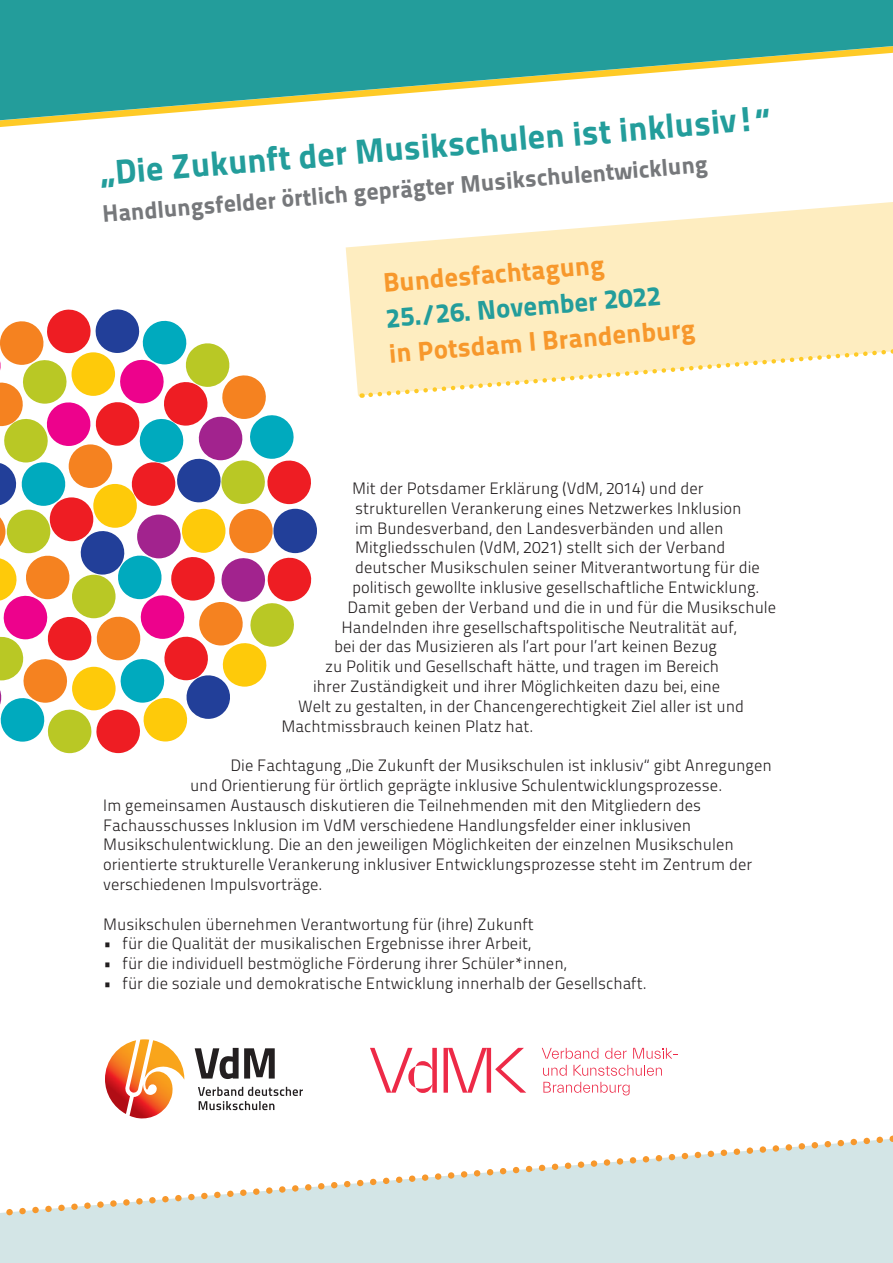
<style>
.page{position:relative;width:893px;height:1263px;background:#fff}
.page>*{position:absolute;margin:0;border:0;box-sizing:border-box;transform-origin:0 0}
.t1{font:34.5px "Titillium Maps 26 L 999 wt";color:#239d9b}
.t2{font:27px "Titillium Maps 26 L 999 wt";color:#f7982c}
.t3{font:27px "Titillium Maps 26 L 999 wt";color:#239d9b}
.t4{font:24px "Titillium Maps 26 L 999 wt";color:#76787b}
.t5{font:16.5px "Titillium Maps 26 L 250 wt";color:#231f20}
</style>
<div class="page">
<svg style="left:346px;top:202px;width:547px;height:194px;fill:#feedc0"></svg>
<svg style="left:0;top:120px;width:84px;height:7px"></svg>
<svg style="left:0;top:0;width:893px;height:120px;fill:#239d9b"></svg>
<svg style="left:362px;top:335px;width:531px;height:63px"></svg>
<svg style="left:67px;top:272px;width:289px;height:482px"></svg>
<div style="left:273px;top:509px;width:44px;height:44px;background:#223f99;border-radius:22px"></div>
<svg style="left:0;top:308px;width:313px;height:445px"></svg>
<div style="left:0;top:1231px;width:893px;height:32px;background:#d3e5e6"></div>
<svg style="left:0;top:1135px;width:893px;height:96px"></svg>
<img style="left:105px;top:1039px;width:79px;height:80px">
<svg style="left:198px;top:1087px;width:105px;height:23px"></svg>
<svg style="left:195px;top:1048px;width:80px;height:31px"></svg>
<svg style="left:370px;top:1048px;width:67px;height:45px"></svg>
<svg style="left:444px;top:1048px;width:82px;height:45px"></svg>
<svg style="left:543px;top:1082px;width:87px;height:13px"></svg>
<svg style="left:543px;top:1065px;width:24px;height:11px"></svg>
<svg style="left:573px;top:1065px;width:89px;height:11px"></svg>
<svg style="left:542px;top:1048px;width:56px;height:11px"></svg>
<svg style="left:605px;top:1048px;width:22px;height:11px"></svg>
<svg style="left:633px;top:1048px;width:45px;height:11px"></svg>
<h1 class="t1" style="left:97px;top:148px;width:676px;rotate:-5deg">„Die Zukunft der Musikschulen ist inklusiv!“</h1>
<h3 class="t4" style="left:101px;top:196px;width:609px;rotate:-5deg">Handlungsfelder örtlich geprägter Musikschulentwicklung</h3>
<h2 class="t2" style="left:381px;top:262px;width:223px;rotate:-5deg">Bundesfachtagung</h2>
<h2 class="t3" style="left:384px;top:297px;width:277px;rotate:-5deg">25./26. November 2022</h2>
<h2 class="t2" style="left:387px;top:333px;width:309px;rotate:-5deg">in Potsdam I Brandenburg</h2>
<p class="t5" style="left:352px;top:476px;width:353px">Mit der Potsdamer Erklärung (VdM, 2014) und der</p>
<p class="t5" style="left:355px;top:496px;width:388px">strukturellen Verankerung eines Netzwerkes Inklusion</p>
<p class="t5" style="left:355px;top:516px;width:370px">im Bundesverband, den Landesverbänden und allen</p>
<p class="t5" style="left:355px;top:535px;width:372px">Mitgliedsschulen (VdM, 2021) stellt sich der Verband</p>
<p class="t5" style="left:355px;top:555px;width:406px">deutscher Musikschulen seiner Mitverantwortung für die</p>
<p class="t5" style="left:352px;top:575px;width:409px">politisch gewollte inklusive gesellschaftliche Entwicklung.</p>
<p class="t5" style="left:348px;top:595px;width:430px">Damit geben der Verband und die in und für die Musikschule</p>
<p class="t5" style="left:342px;top:615px;width:397px">Handelnden ihre gesellschaftspolitische Neutralität auf,</p>
<p class="t5" style="left:334px;top:634px;width:384px">bei der das Musizieren als l‘art pour l’art keinen Bezug</p>
<p class="t5" style="left:325px;top:654px;width:396px">zu Politik und Gesellschaft hätte, und tragen im Bereich</p>
<p class="t5" style="left:313px;top:674px;width:409px">ihrer Zuständigkeit und ihrer Möglichkeiten dazu bei, eine</p>
<p class="t5" style="left:298px;top:694px;width:447px">Welt zu gestalten, in der Chancengerechtigkeit Ziel aller ist und</p>
<p class="t5" style="left:282px;top:714px;width:253px">Machtmissbrauch keinen Platz hat.</p>
<p class="t5" style="left:231px;top:753px;width:543px">Die Fachtagung „Die Zukunft der Musikschulen ist inklusiv“ gibt Anregungen</p>
<p class="t5" style="left:190px;top:773px;width:534px">und Orientierung für örtlich geprägte inklusive Schulentwicklungsprozesse.</p>
<p class="t5" style="left:103px;top:793px;width:599px">Im gemeinsamen Austausch diskutieren die Teilnehmenden mit den Mitgliedern des</p>
<p class="t5" style="left:103px;top:813px;width:590px">Fachausschusses Inklusion im VdM verschiedene Handlungsfelder einer inklusiven</p>
<p class="t5" style="left:103px;top:832px;width:632px">Musikschulentwicklung. Die an den jeweiligen Möglichkeiten der einzelnen Musikschulen</p>
<p class="t5" style="left:103px;top:852px;width:651px">orientierte strukturelle Verankerung inklusiver Entwicklungsprozesse steht im Zentrum der</p>
<p class="t5" style="left:103px;top:872px;width:221px">verschiedenen Impulsvorträge.</p>
<p class="t5" style="left:103px;top:912px;width:432px">Musikschulen übernehmen Verantwortung für (ihre) Zukunft</p>
<p class="t5" style="left:103px;top:931px;width:429px">• für die Qualität der musikalischen Ergebnisse ihrer Arbeit,</p>
<p class="t5" style="left:103px;top:951px;width:465px">• für die individuell bestmögliche Förderung ihrer Schüler*innen,</p>
<p class="t5" style="left:103px;top:971px;width:545px">• für die soziale und demokratische Entwicklung innerhalb der Gesellschaft.</p>
</div>
